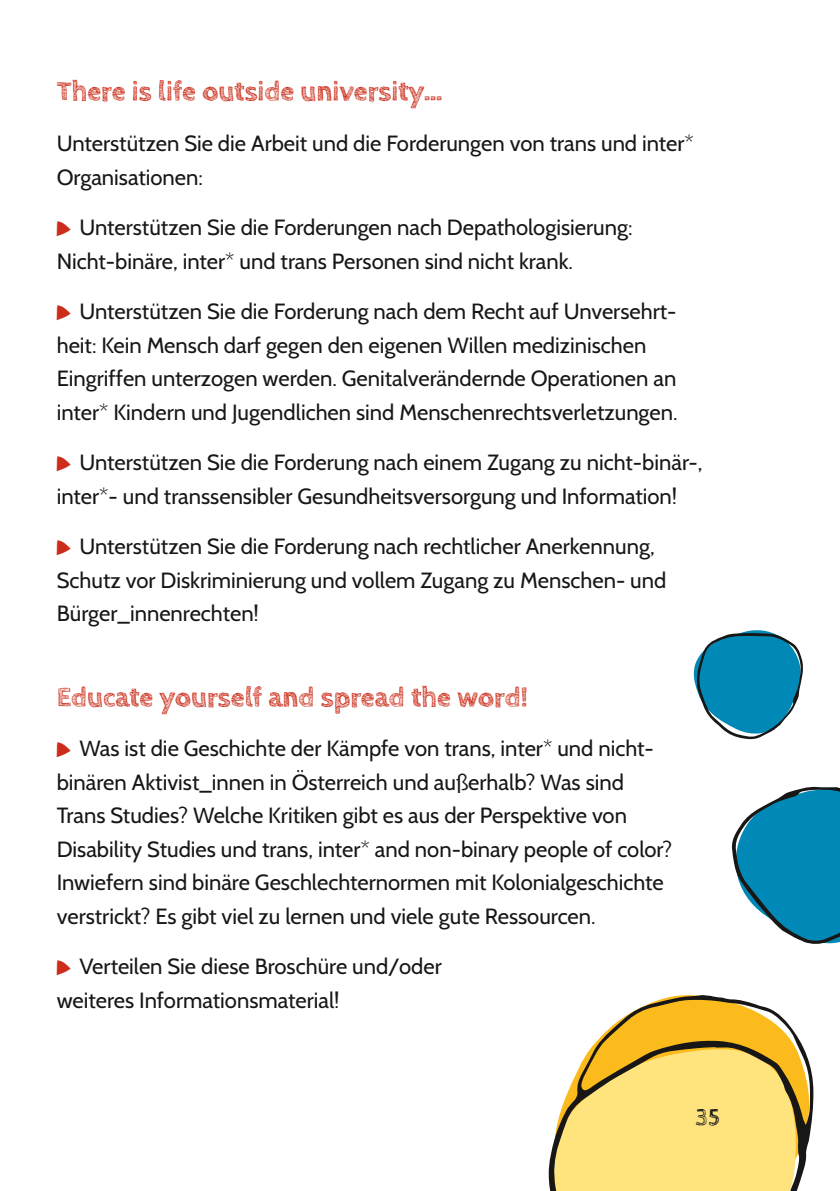
<style>
.page{position:relative;width:840px;height:1191px;background:#fff}
.page>*{position:absolute;margin:0;border:0;box-sizing:border-box;transform-origin:0 0}
.Überschrift_2_mit_Ab{font:700 28px "Cabin Sketch";color:#cb2d1a}
.t1{font:24px "Cabin Sketch";color:#181716}
.Fließtext_1__Absatz{font:22px/33.6px "Cabin";color:#181716}
.s1{font-family:"sketchy lists";font-size:15px;color:#cb2d1a}
</style>
<div class="page">
<svg style="left:548px;top:995px;width:265px;height:196px;fill:#ffe37d"></svg>
<svg style="left:731px;top:786px;width:108px;height:158px"></svg>
<svg style="left:693px;top:630px;width:110px;height:109px"></svg>
<h3 class="Überschrift_2_mit_Ab" style="left:57px;top:76px;width:387px">There is life outside university…</h3>
<p class="Fließtext_1__Absatz" style="left:57px;top:126px;width:638px">Unterstützen Sie die Arbeit und die Forderungen von trans und inter*<br>Organisationen:</p>
<p class="Fließtext_1__Absatz" style="left:57px;top:210px;width:577px"><span class="s1">•</span> Unterstützen Sie die Forderungen nach Depathologisierung:<br>Nicht-binäre, inter* und trans Personen sind nicht krank.</p>
<p class="Fließtext_1__Absatz" style="left:57px;top:294px;width:622px"><span class="s1">•</span> Unterstützen Sie die Forderung nach dem Recht auf Unversehrt&shy;heit: Kein Mensch darf gegen den eigenen Willen medizinischen Eingriffen unterzogen werden. Genitalverändernde Operationen an inter* Kindern und Jugendlichen sind Menschenrechtsverletzungen.</p>
<p class="Fließtext_1__Absatz" style="left:57px;top:445px;width:647px"><span class="s1">•</span> Unterstützen Sie die Forderung nach einem Zugang zu nicht-binär-, inter*- und transsensibler Gesundheitsversorgung und Information!</p>
<p class="Fließtext_1__Absatz" style="left:57px;top:529px;width:610px"><span class="s1">•</span> Unterstützen Sie die Forderung nach rechtlicher Anerkennung,<br>Schutz vor Diskriminierung und vollem Zugang zu Menschen- und<br>Bürger_innenrechten!</p>
<h3 class="Überschrift_2_mit_Ab" style="left:57px;top:681px;width:472px">Educate yourself and spread the word!</h3>
<p class="Fließtext_1__Absatz" style="left:57px;top:731px;width:616px"><span class="s1">•</span> Was ist die Geschichte der Kämpfe von trans, inter* und nicht&shy;binären Aktivist_innen in Österreich und außerhalb? Was sind Trans Studies? Welche Kritiken gibt es aus der Perspektive von Disability Studies und trans, inter* and non-binary people of color?<br>Inwiefern sind binäre Geschlechternormen mit Kolonialgeschichte verstrickt? Es gibt viel zu lernen und viele gute Ressourcen.</p>
<p class="Fließtext_1__Absatz" style="left:57px;top:949px;width:386px"><span class="s1">•</span> Verteilen Sie diese Broschüre und/oder weiteres Informationsmaterial!</p>
<p class="t1" style="left:695px;top:1103px;width:27px">35</p>
</div>
